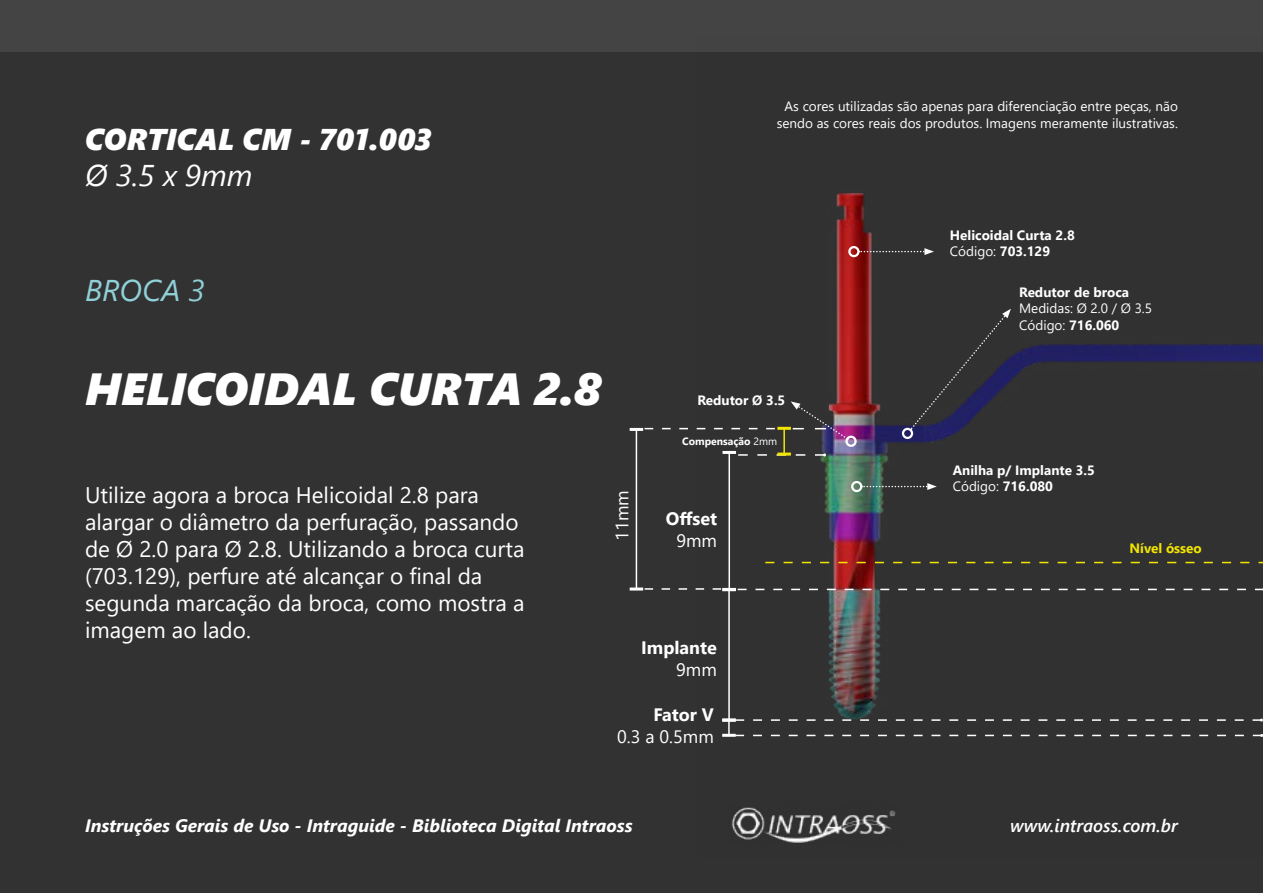
<style>
.page{position:relative;width:1263px;height:893px;background:#333232}
.page>*{position:absolute;margin:0;border:0;box-sizing:border-box;transform-origin:0 0}
.t1{font:italic 45px "Segoe UI Black";color:#fff}
.t2{font:italic 30px "Segoe UI Black";color:#fff}
.t3{font:italic 30px "Segoe UI";color:#fff}
.t4{font:italic 30px "Segoe UI";color:#90d0d9}
.t5{font:22.5px/27px "Segoe UI";color:#fff}
.t6{font:italic 700 18px "Segoe UI";color:#fff}
.t7{font:700 18px "Segoe UI";color:#fff}
.t8{font:italic 600 18px "Segoe UI";color:#fff}
.t9{font:18px "Segoe UI";color:#fff}
.t10{font:13.5px/16.2px "Segoe UI";color:#fff}
.t11{font:700 13.5px/16.2px "Segoe UI";color:#fff}
.t12{font:700 13.5px "Segoe UI";color:#f2e600}
.t13{font:700 10.5px "Segoe UI";color:#fff}
.s1{font-weight:400}
.s2{font-weight:700}
</style>
<div class="page">
<div style="left:0;top:0;width:1263px;height:51px;background:#454444"></div>
<img style="left:697px;top:51px;width:566px;height:792px">
<svg style="left:909px;top:309px;width:102px;height:122px"></svg>
<div style="left:902px;top:428px;width:11px;height:11px;border:2px solid #fff;border-radius:50%"></div>
<svg style="left:858px;top:248px;width:76px;height:7px"></svg>
<div style="left:848px;top:246px;width:11px;height:11px;border:2px solid #fff;border-radius:50%"></div>
<div style="left:845px;top:436px;width:12px;height:11px;border:2px solid #fff;border-radius:50%"></div>
<svg style="left:861px;top:483px;width:76px;height:7px"></svg>
<div style="left:851px;top:481px;width:11px;height:11px;border:2px solid #fff;border-radius:50%"></div>
<svg style="left:765px;top:562px;width:498px;height:1px"></svg>
<svg style="left:738px;top:588px;width:525px;height:3px"></svg>
<hr style="left:728px;top:590px;width:2px;height:130px;background:#fff">
<hr style="left:722px;top:718px;width:14px;height:3px;background:#fff">
<hr style="left:728px;top:452px;width:2px;height:137px;background:#fff">
<hr style="left:722px;top:451px;width:14px;height:3px;background:#fff">
<hr style="left:722px;top:588px;width:14px;height:3px;background:#fff">
<svg style="left:738px;top:453px;width:88px;height:3px"></svg>
<hr style="left:783px;top:428px;width:2px;height:26px;background:#f2e600">
<hr style="left:777px;top:427px;width:14px;height:3px;background:#f2e600">
<hr style="left:777px;top:453px;width:14px;height:3px;background:#f2e600">
<svg style="left:791px;top:401px;width:57px;height:39px"></svg>
<hr style="left:636px;top:429px;width:1px;height:160px;background:#fff">
<svg style="left:630px;top:428px;width:145px;height:3px"></svg>
<svg style="left:630px;top:587px;width:91px;height:3px"></svg>
<svg style="left:728px;top:719px;width:535px;height:18px"></svg>
<hr style="left:722px;top:734px;width:14px;height:3px;background:#fff">
<hr style="left:722px;top:719px;width:14px;height:3px;background:#fff">
<h2 class="t2" style="left:85px;top:116px;width:348px">CORTICAL CM - 701.003</h2>
<h2 class="t3" style="left:85px;top:147px;width:169px">Ø 3.5 x 9mm</h2>
<p class="t10" style="left:777px;top:97px;width:403px;text-align:center">As cores utilizadas são apenas para diferenciação entre peças, não sendo as cores reais dos produtos. Imagens meramente ilustrativas.</p>
<h2 class="t4" style="left:85px;top:262px;width:121px">BROCA 3</h2>
<h1 class="t1" style="left:85px;top:355px;width:518px">HELICOIDAL CURTA 2.8</h1>
<p class="t11" style="left:697px;top:391px;width:89px">Redutor Ø 3.5</p>
<p class="t13" style="left:682px;top:431px;width:97px">Compensação <span class="s1">2mm</span></p>
<p class="t5" style="left:85px;top:480px;width:441px">Utilize agora a broca Helicoidal 2.8 para alargar o diâmetro da perfuração, passando de Ø 2.0 para Ø 2.8. Utilizando a broca curta (703.129), perfure até alcançar o final da segunda marcação da broca, como mostra a imagem ao lado.</p>
<p class="t9" style="left:605px;top:541px;width:52px;rotate:-90deg">11mm</p>
<p class="t7" style="left:666px;top:502px;width:53px">Offset</p>
<p class="t9" style="left:676px;top:524px;width:42px">9mm</p>
<p class="t7" style="left:641px;top:631px;width:77px">Implante</p>
<p class="t9" style="left:676px;top:652px;width:42px">9mm</p>
<p class="t7" style="left:653px;top:698px;width:62px">Fator V</p>
<p class="t9" style="left:617px;top:719px;width:98px">0.3 a 0.5mm</p>
<p class="t11" style="left:950px;top:226px;width:126px">Helicoidal Curta 2.8<br><span class="s1">Código:</span> 703.129</p>
<p class="t11" style="left:1019px;top:283px;width:111px">Redutor de broca</p>
<p class="t10" style="left:1019px;top:299px;width:134px">Medidas: Ø 2.0 / Ø 3.5<br>Código: <span class="s2">716.060</span></p>
<p class="t11" style="left:953px;top:461px;width:144px">Anilha p/ Implante 3.5<br><span class="s1">Código:</span> 716.080</p>
<p class="t12" style="left:1129px;top:536px;width:74px">Nível ósseo</p>
<p class="t6" style="left:85px;top:808px;width:549px">Instruções Gerais de Uso - Intraguide - Biblioteca Digital Intraoss</p>
<p class="t8" style="left:1010px;top:808px;width:169px">www.intraoss.com.br</p>
</div>
